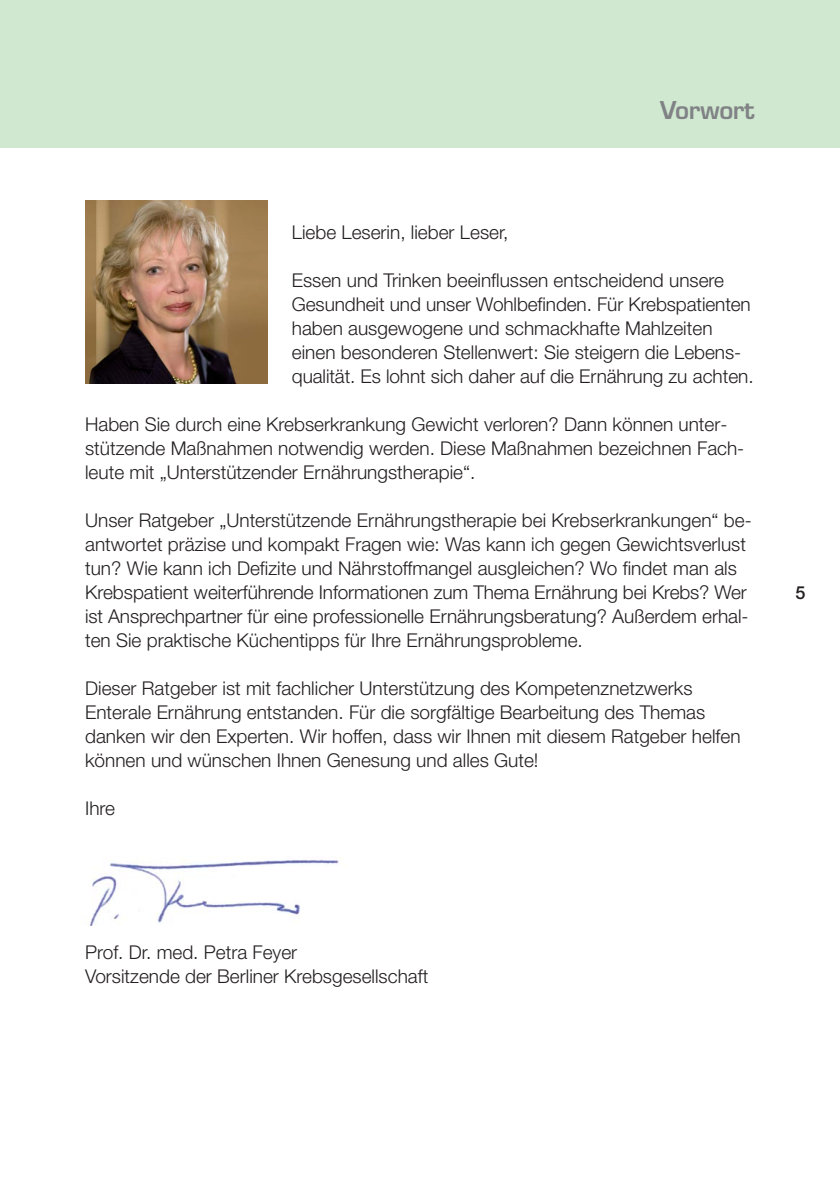
<style>
.page{position:relative;width:840px;height:1191px;background:#fff}
.page>*{position:absolute;margin:0;border:0;box-sizing:border-box;transform-origin:0 0}
.t1{font:600 24px "Eurostile";letter-spacing:-.005em;color:#808285}
.t2{font:300 19px/24px "Helvetica Neue";color:#231f20}
.t3{font:500 18px "Helvetica Neue";color:#231f20}
</style>
<div class="page">
<div style="left:0;top:0;width:839px;height:147px;background:#cfe8cf"></div>
<img style="left:85px;top:201px;width:183px;height:182px">
<img style="left:90px;top:860px;width:249px;height:65px">
<p class="t1" style="left:659px;top:101px;width:96px">Vorwort</p>
<p class="t2" style="left:292px;top:222px;width:218px">Liebe Leserin, lieber Leser,</p>
<p class="t2" style="left:292px;top:270px;width:463px">Essen und Trinken beeinflussen entscheidend unsere Gesundheit und unser Wohlbefinden. Für Krebspatienten haben ausgewogene und schmackhafte Mahlzeiten einen besonderen Stellenwert: Sie steigern die Lebens&shy;qualität. Es lohnt sich daher auf die Ernährung zu achten.</p>
<p class="t2" style="left:85px;top:414px;width:660px">Haben Sie durch eine Krebserkrankung Gewicht verloren? Dann können unter&shy;stützende Maßnahmen notwendig werden. Diese Maßnahmen bezeichnen Fach&shy;leute mit „Unterstützender Ernährungstherapie“.</p>
<p class="t2" style="left:85px;top:510px;width:667px">Unser Ratgeber „Unterstützende Ernährungstherapie bei Krebserkrankungen“ be&shy;antwortet präzise und kompakt Fragen wie: Was kann ich gegen Gewichtsverlust tun? Wie kann ich Defizite und Nährstoffmangel ausgleichen? Wo findet man als Krebspatient weiterführende Informationen zum Thema Ernährung bei Krebs? Wer ist Ansprechpartner für eine professionelle Ernährungsberatung? Außerdem erhal&shy;ten Sie praktische Küchentipps für Ihre Ernährungsprobleme.</p>
<p class="t2" style="left:85px;top:678px;width:656px">Dieser Ratgeber ist mit fachlicher Unterstützung des Kompetenznetzwerks Enterale Ernährung entstanden. Für die sorgfältige Bearbeitung des Themas danken wir den Experten. Wir hoffen, dass wir Ihnen mit diesem Ratgeber helfen können und wünschen Ihnen Genesung und alles Gute!</p>
<p class="t2" style="left:85px;top:798px;width:31px">Ihre</p>
<p class="t3" style="left:795px;top:586px;width:12px">5</p>
<p class="t2" style="left:85px;top:942px;width:344px">Prof. Dr. med. Petra Feyer<br>Vorsitzende der Berliner Krebsgesellschaft</p>
</div>
